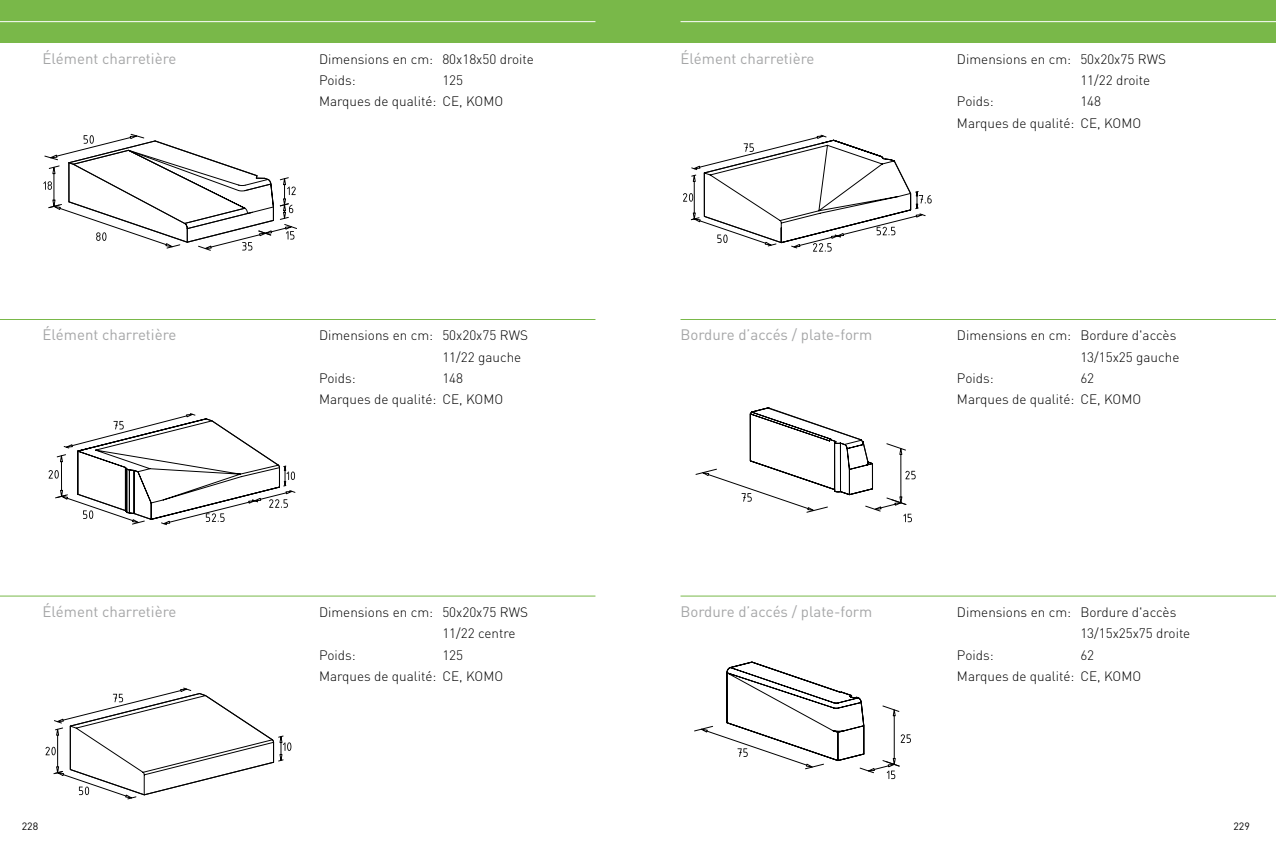
<style>
.page{position:relative;width:1276px;height:851px;background:#fff}
.page>*{position:absolute;margin:0;border:0;box-sizing:border-box;transform-origin:0 0}
.t1{font:15px "DIN";color:#a5a6a7}
.t2{font:300 13.5px/21.3px "DIN";color:#000}
.t3{font:10.5px "DIN";color:#000}
</style>
<div class="page">
<div style="left:0;top:0;width:1276px;height:43px;background:#79b849"></div>
<svg style="left:694px;top:661px;width:217px;height:118px"></svg>
<svg style="left:695px;top:407px;width:220px;height:115px"></svg>
<svg style="left:683px;top:134px;width:248px;height:117px"></svg>
<svg style="left:45px;top:687px;width:246px;height:112px"></svg>
<svg style="left:49px;top:413px;width:247px;height:112px"></svg>
<svg style="left:43px;top:133px;width:254px;height:118px"></svg>
<hr style="left:680px;top:21px;width:596px;height:1px;background:#fff">
<hr style="left:0;top:21px;width:595px;height:1px;background:#fff">
<hr style="left:0;top:319px;width:595px;height:1px;background:#79b849">
<hr style="left:0;top:595px;width:595px;height:1px;background:#79b849">
<hr style="left:680px;top:319px;width:596px;height:1px;background:#79b849">
<hr style="left:680px;top:595px;width:596px;height:1px;background:#79b849">
<p class="t1" style="left:43px;top:49px;width:135px">Élément charretière</p>
<p class="t2" style="left:442px;top:48px;width:93px">80x18x50 droite<br>125</p>
<p class="t2" style="left:319px;top:48px;width:186px">Dimensions en cm:<br>Poids:<br>Marques de qualité: CE, KOMO</p>
<p class="t1" style="left:680px;top:49px;width:135px">Élément charretière</p>
<p class="t2" style="left:1080px;top:48px;width:87px">50x20x75 RWS<br>11/22 droite<br>148</p>
<p class="t2" style="left:957px;top:48px;width:116px">Dimensions en cm:</p>
<p class="t2" style="left:957px;top:91px;width:186px">Poids:<br>Marques de qualité: CE, KOMO</p>
<p class="t1" style="left:43px;top:325px;width:135px">Élément charretière</p>
<p class="t2" style="left:442px;top:325px;width:87px">50x20x75 RWS<br>11/22 gauche<br>148</p>
<p class="t2" style="left:319px;top:325px;width:116px">Dimensions en cm:</p>
<p class="t2" style="left:319px;top:367px;width:186px">Poids:<br>Marques de qualité: CE, KOMO</p>
<p class="t1" style="left:680px;top:325px;width:193px">Bordure d’accés / plate-form</p>
<p class="t2" style="left:1080px;top:325px;width:101px">Bordure d'accès<br>13/15x25 gauche<br>62</p>
<p class="t2" style="left:957px;top:325px;width:116px">Dimensions en cm:</p>
<p class="t2" style="left:957px;top:367px;width:186px">Poids:<br>Marques de qualité: CE, KOMO</p>
<p class="t1" style="left:43px;top:602px;width:135px">Élément charretière</p>
<p class="t2" style="left:442px;top:601px;width:87px">50x20x75 RWS<br>11/22 centre<br>125</p>
<p class="t2" style="left:319px;top:601px;width:116px">Dimensions en cm:</p>
<p class="t2" style="left:319px;top:643px;width:186px">Poids:<br>Marques de qualité: CE, KOMO</p>
<p class="t1" style="left:680px;top:602px;width:193px">Bordure d’accés / plate-form</p>
<p class="t2" style="left:1080px;top:601px;width:111px">Bordure d'accès<br>13/15x25x75 droite<br>62</p>
<p class="t2" style="left:957px;top:601px;width:116px">Dimensions en cm:</p>
<p class="t2" style="left:957px;top:643px;width:186px">Poids:<br>Marques de qualité: CE, KOMO</p>
<p class="t3" style="left:22px;top:819px;width:18px">228</p>
<p class="t3" style="left:1233px;top:819px;width:18px">229</p>
</div>
